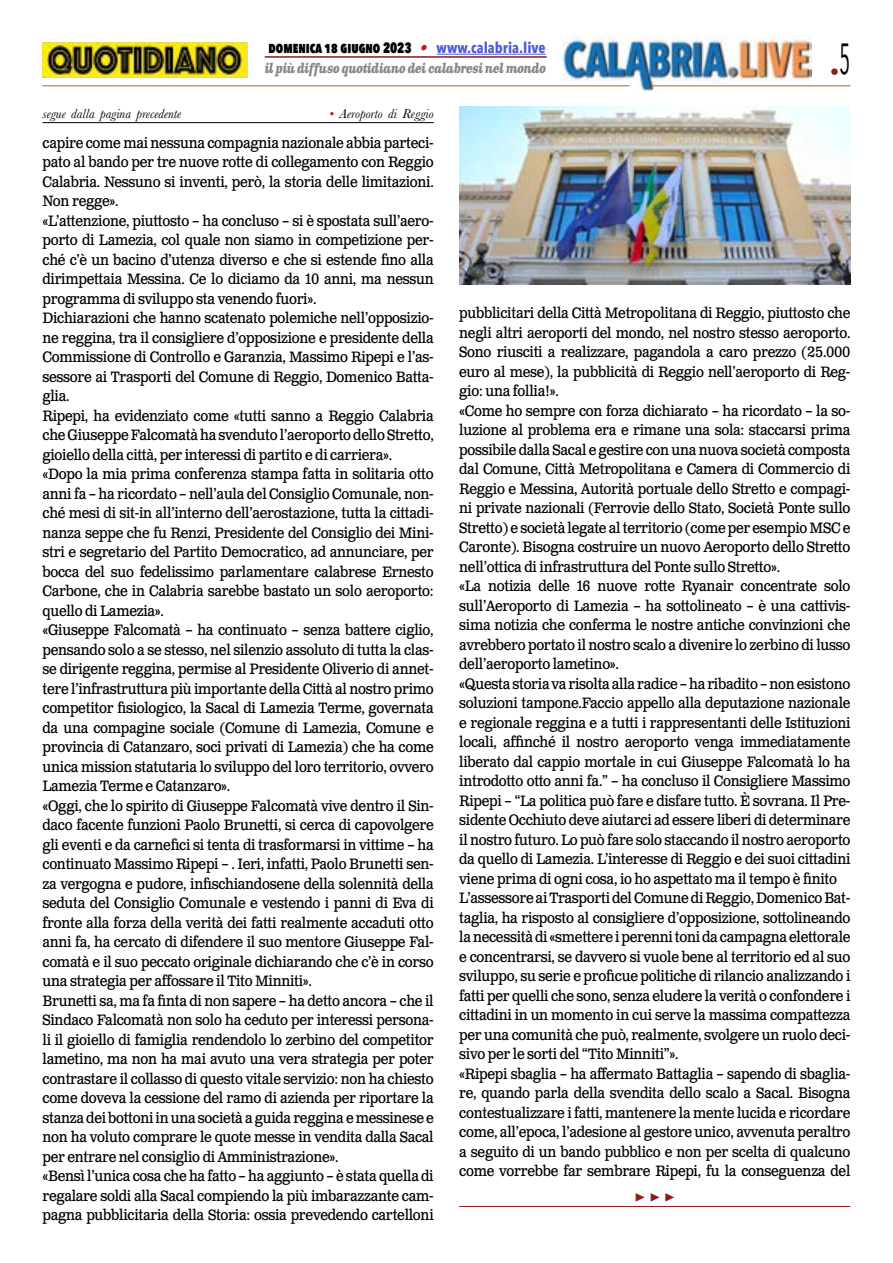
<style>
.page{position:relative;width:893px;height:1263px;background:#fff}
.page>*{position:absolute;margin:0;border:0;box-sizing:border-box;transform-origin:0 0}
.t1{font:700 18px "Minion Pro";color:#8b1c1f}
.t2{font:18px "Avenir Next Condensed";color:#8b1c1f}
.t3{font:15px/19.5px "Clarendon Text Pro";letter-spacing:-.02em;color:#000;scale:.9 1}
.t4{font:800 15px "Avenir Next Condensed";color:#000;scale:.85 1}
.t5{font:italic 13.5px "Baskerville";color:#000}
.t6{font:italic 700 13.5px "Clarendon Text Pro";letter-spacing:-.05em;color:#878787;scale:.79 1}
.s1{font-family:"Clarendon Text Pro";font-weight:700;font-style:italic;color:#ca181a}
.s2{font-weight:700;color:#4f5cd6}
.s3{color:#ca181a}
</style>
<div class="page">
<img style="left:563px;top:36px;width:248px;height:54px">
<hr style="left:43px;top:85px;width:586px;height:1px;background:#c85a19">
<hr style="left:651px;top:85px;width:199px;height:1px;background:#c85a19">
<hr style="left:437px;top:54px;width:109px;height:1px;background:#4f5cd6">
<hr style="left:265px;top:56px;width:282px;height:2px;background:#8b1c1f">
<img style="left:43px;top:43px;width:204px;height:34px">
<hr style="left:43px;top:122px;width:391px;height:1px;background:#000">
<hr style="left:459px;top:1206px;width:391px;height:1px;background:#8b1c1f">
<img style="left:459px;top:106px;width:391px;height:179px">
<p class="t4" style="left:269px;top:38px;width:328px">DOMENICA 18 GIUGNO 2023 <span class="s1">•</span> <span class="s2">www.calabria.live</span></p>
<p class="t6" style="left:265px;top:60px;width:358px">il più diffuso quotidiano dei calabresi nel mondo</p>
<p class="t2" style="left:830px;top:57px;width:22px">•<sup>5</sup></p>
<p class="t5" style="left:43px;top:105px;width:140px">segue dalla pagina precedente</p>
<p class="t5" style="left:329px;top:105px;width:106px"><span class="s3">•</span> Aeroporto di Reggio</p>
<p class="t3" style="left:43px;top:134px;width:436px">capire come mai nessuna compagnia nazionale abbia parteci&shy;pato al bando per tre nuove rotte di collegamento con Reggio Calabria. Nessuno si inventi, però, la storia delle limitazioni.<br>Non regge».<br>«L’attenzione, piuttosto – ha concluso – si è spostata sull’aero&shy;porto di Lamezia, col quale non siamo in competizione per&shy;ché c’è un bacino d’utenza diverso e che si estende fino alla dirimpettaia Messina. Ce lo diciamo da 10 anni, ma nessun programma di sviluppo sta venendo fuori».<br>Dichiarazioni che hanno scatenato polemiche nell’opposizio&shy;ne reggina, tra il consigliere d’opposizione e presidente della Commissione di Controllo e Garanzia, Massimo Ripepi e l’as&shy;sessore ai Trasporti del Comune di Reggio, Domenico Batta&shy;glia.<br>Ripepi, ha evidenziato come «tutti sanno a Reggio Calabria che Giuseppe Falcomatà ha svenduto l’aeroporto dello Stretto, gioiello della città, per interessi di partito e di carriera». «Dopo la mia prima conferenza stampa fatta in solitaria otto anni fa – ha ricordato – nell’aula del Consiglio Comunale, non&shy;ché mesi di sit-in all’interno dell’aerostazione, tutta la cittadi&shy;nanza seppe che fu Renzi, Presidente del Consiglio dei Mini&shy;stri e segretario del Partito Democratico, ad annunciare, per bocca del suo fedelissimo parlamentare calabrese Ernesto Carbone, che in Calabria sarebbe bastato un solo aeroporto: quello di Lamezia».<br>«Giuseppe Falcomatà – ha continuato – senza battere ciglio, pensando solo a se stesso, nel silenzio assoluto di tutta la clas&shy;se dirigente reggina, permise al Presidente Oliverio di annet&shy;tere l’infrastruttura più importante della Città al nostro primo competitor fisiologico, la Sacal di Lamezia Terme, governata da una compagine sociale (Comune di Lamezia, Comune e provincia di Catanzaro, soci privati di Lamezia) che ha come unica mission statutaria lo sviluppo del loro territorio, ovvero Lamezia Terme e Catanzaro».<br>«Oggi, che lo spirito di Giuseppe Falcomatà vive dentro il Sin&shy;daco facente funzioni Paolo Brunetti, si cerca di capovolgere gli eventi e da carnefici si tenta di trasformarsi in vittime – ha continuato Massimo Ripepi – . Ieri, infatti, Paolo Brunetti sen&shy;za vergogna e pudore, infischiandosene della solennità della seduta del Consiglio Comunale e vestendo i panni di Eva di fronte alla forza della verità dei fatti realmente accaduti otto anni fa, ha cercato di difendere il suo mentore Giuseppe Fal&shy;comatà e il suo peccato originale dichiarando che c’è in corso una strategia per affossare il Tito Minniti».<br>Brunetti sa, ma fa finta di non sapere – ha detto ancora – che il Sindaco Falcomatà non solo ha ceduto per interessi persona&shy;li il gioiello di famiglia rendendolo lo zerbino del competitor lametino, ma non ha mai avuto una vera strategia per poter contrastare il collasso di questo vitale servizio: non ha chiesto come doveva la cessione del ramo di azienda per riportare la stanza dei bottoni in una società a guida reggina e messinese e non ha voluto comprare le quote messe in vendita dalla Sacal per entrare nel consiglio di Amministrazione».<br>«Bensì l’unica cosa che ha fatto – ha aggiunto – è stata quella di regalare soldi alla Sacal compiendo la più imbarazzante cam&shy;pagna pubblicitaria della Storia: ossia prevedendo cartelloni</p>
<p class="t3" style="left:459px;top:304px;width:436px">pubblicitari della Città Metropolitana di Reggio, piuttosto che negli altri aeroporti del mondo, nel nostro stesso aeroporto.<br>Sono riusciti a realizzare, pagandola a caro prezzo (25.000 euro al mese), la pubblicità di Reggio nell’aeroporto di Reg&shy;gio: una follia!».<br>«Come ho sempre con forza dichiarato – ha ricordato – la so&shy;luzione al problema era e rimane una sola: staccarsi prima possibile dalla Sacal e gestire con una nuova società composta dal Comune, Città Metropolitana e Camera di Commercio di Reggio e Messina, Autorità portuale dello Stretto e compagi&shy;ni private nazionali (Ferrovie dello Stato, Società Ponte sullo Stretto) e società legate al territorio (come per esempio MSC e Caronte). Bisogna costruire un nuovo Aeroporto dello Stretto nell’ottica di infrastruttura del Ponte sullo Stretto».<br>«La notizia delle 16 nuove rotte Ryanair concentrate solo sull’Aeroporto di Lamezia – ha sottolineato – è una cattivis&shy;sima notizia che conferma le nostre antiche convinzioni che avrebbero portato il nostro scalo a divenire lo zerbino di lusso dell’aeroporto lametino».<br>«Questa storia va risolta alla radice – ha ribadito – non esistono soluzioni tampone.Faccio appello alla deputazione nazionale e regionale reggina e a tutti i rappresentanti delle Istituzioni locali, affinché il nostro aeroporto venga immediatamente liberato dal cappio mortale in cui Giuseppe Falcomatà lo ha introdotto otto anni fa.” – ha concluso il Consigliere Massimo Ripepi – “La politica può fare e disfare tutto. È sovrana. Il Pre&shy;sidente Occhiuto deve aiutarci ad essere liberi di determinare il nostro futuro. Lo può fare solo staccando il nostro aeroporto da quello di Lamezia. L’interesse di Reggio e dei suoi cittadini viene prima di ogni cosa, io ho aspettato ma il tempo è finito L’assessore ai Trasporti del Comune di Reggio, Domenico Bat&shy;taglia, ha risposto al consigliere d’opposizione, sottolineando la necessità di «smettere i perenni toni da campagna elettorale e concentrarsi, se davvero si vuole bene al territorio ed al suo sviluppo, su serie e proficue politiche di rilancio analizzando i fatti per quelli che sono, senza eludere la verità o confondere i cittadini in un momento in cui serve la massima compattezza per una comunità che può, realmente, svolgere un ruolo deci&shy;sivo per le sorti del “Tito Minniti”».<br>«Ripepi sbaglia – ha affermato Battaglia – sapendo di sbaglia&shy;re, quando parla della svendita dello scalo a Sacal. Bisogna contestualizzare i fatti, mantenere la mente lucida e ricordare come, all’epoca, l’adesione al gestore unico, avvenuta peraltro a seguito di un bando pubblico e non per scelta di qualcuno come vorrebbe far sembrare Ripepi, fu la conseguenza del</p>
<p class="t1" style="left:635px;top:1183px;width:42px">▶ ▶ ▶</p>
</div>
